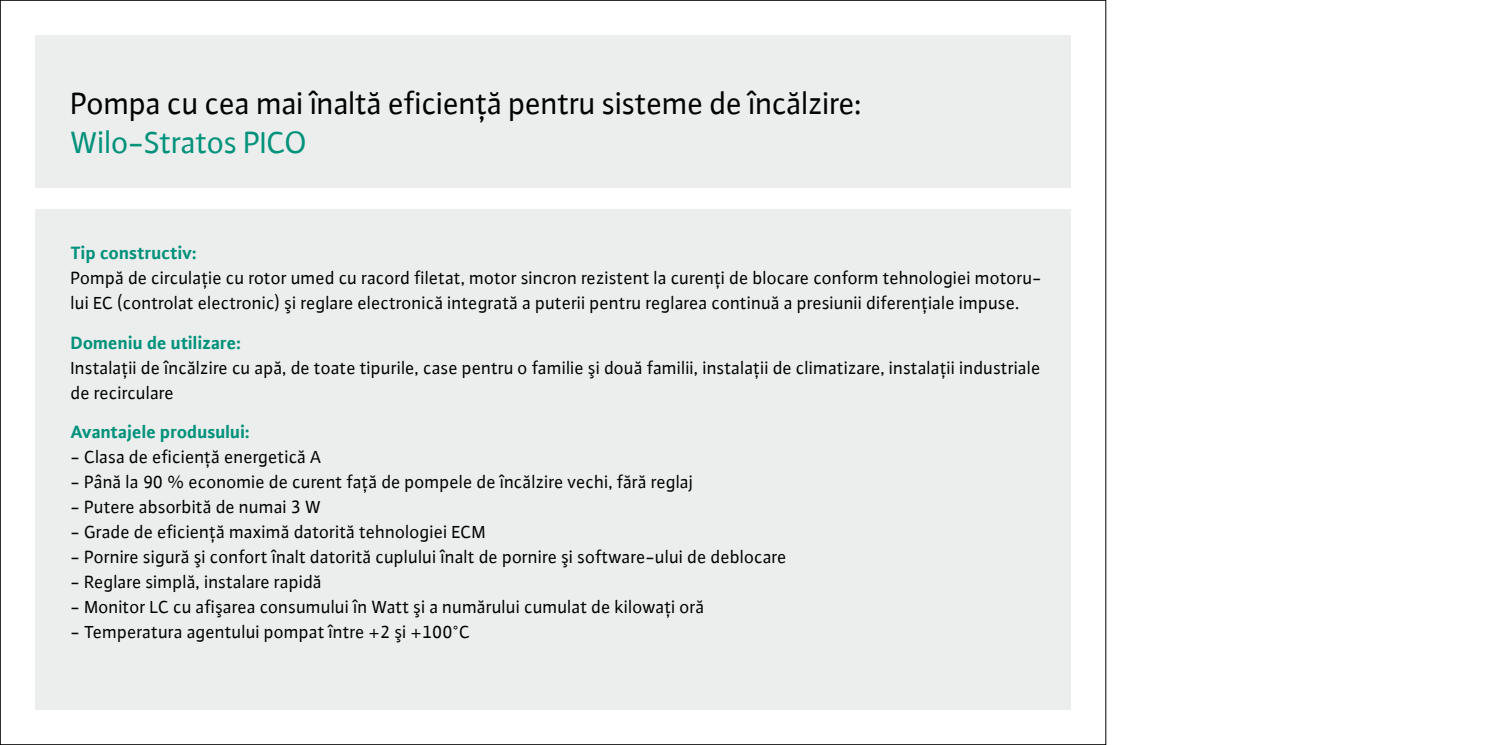
<style>
.page{position:relative;width:1489px;height:745px;background:#fff}
.page>*{position:absolute;margin:0;border:0;box-sizing:border-box;transform-origin:0 0}
.t1{font:32.5px "WILO Plus FM";letter-spacing:-.015em;color:#000}
.t2{font:32.5px "WILO Plus FM";letter-spacing:-.015em;color:#00927b}
.t3{font:18.75px/25px "WILO Plus FM";color:#000}
.t4{font:700 18.75px "WILO Plus FM";color:#00927b}
</style>
<div class="page">
<div style="left:35px;top:35px;width:1035px;height:153px;background:#eceded"></div>
<div style="left:35px;top:209px;width:1035px;height:500px;background:#eceded"></div>
<h1 class="t1" style="left:71px;top:82px;width:793px">Pompa cu cea mai înaltă eficienţă pentru sisteme de încălzire:</h1>
<h1 class="t2" style="left:71px;top:121px;width:238px">Wilo-Stratos PICO</h1>
<p class="t4" style="left:71px;top:240px;width:127px">Tip constructiv:</p>
<p class="t3" style="left:71px;top:265px;width:972px">Pompă de circulaţie cu rotor umed cu racord filetat, motor sincron rezistent la curenţi de blocare conform tehnologiei motoru&shy;lui EC (controlat electronic) şi reglare electronică integrată a puterii pentru reglarea continuă a presiunii diferenţiale impuse.</p>
<p class="t4" style="left:71px;top:329px;width:172px">Domeniu de utilizare:</p>
<p class="t3" style="left:71px;top:354px;width:971px">Instalaţii de încălzire cu apă, de toate tipurile, case pentru o familie şi două familii, instalaţii de climatizare, instalaţii industriale de recirculare</p>
<p class="t4" style="left:71px;top:418px;width:180px">Avantajele produsului:</p>
<p class="t3" style="left:71px;top:443px;width:252px">- Clasa de eficienţă energetică A</p>
<p class="t3" style="left:71px;top:468px;width:624px">- Până la 90 % economie de curent faţă de pompele de încălzire vechi, fără reglaj</p>
<p class="t3" style="left:71px;top:493px;width:252px">- Putere absorbită de numai 3 W</p>
<p class="t3" style="left:71px;top:518px;width:417px">- Grade de eficienţă maximă datorită tehnologiei ECM</p>
<p class="t3" style="left:71px;top:543px;width:717px">- Pornire sigură şi confort înalt datorită cuplului înalt de pornire şi software-ului de deblocare</p>
<p class="t3" style="left:71px;top:568px;width:253px">- Reglare simplă, instalare rapidă</p>
<p class="t3" style="left:71px;top:593px;width:635px">- Monitor LC cu afişarea consumului în Watt şi a numărului cumulat de kilowaţi oră</p>
<p class="t3" style="left:71px;top:618px;width:401px">- Temperatura agentului pompat între +2 şi +100°C</p>
</div>
